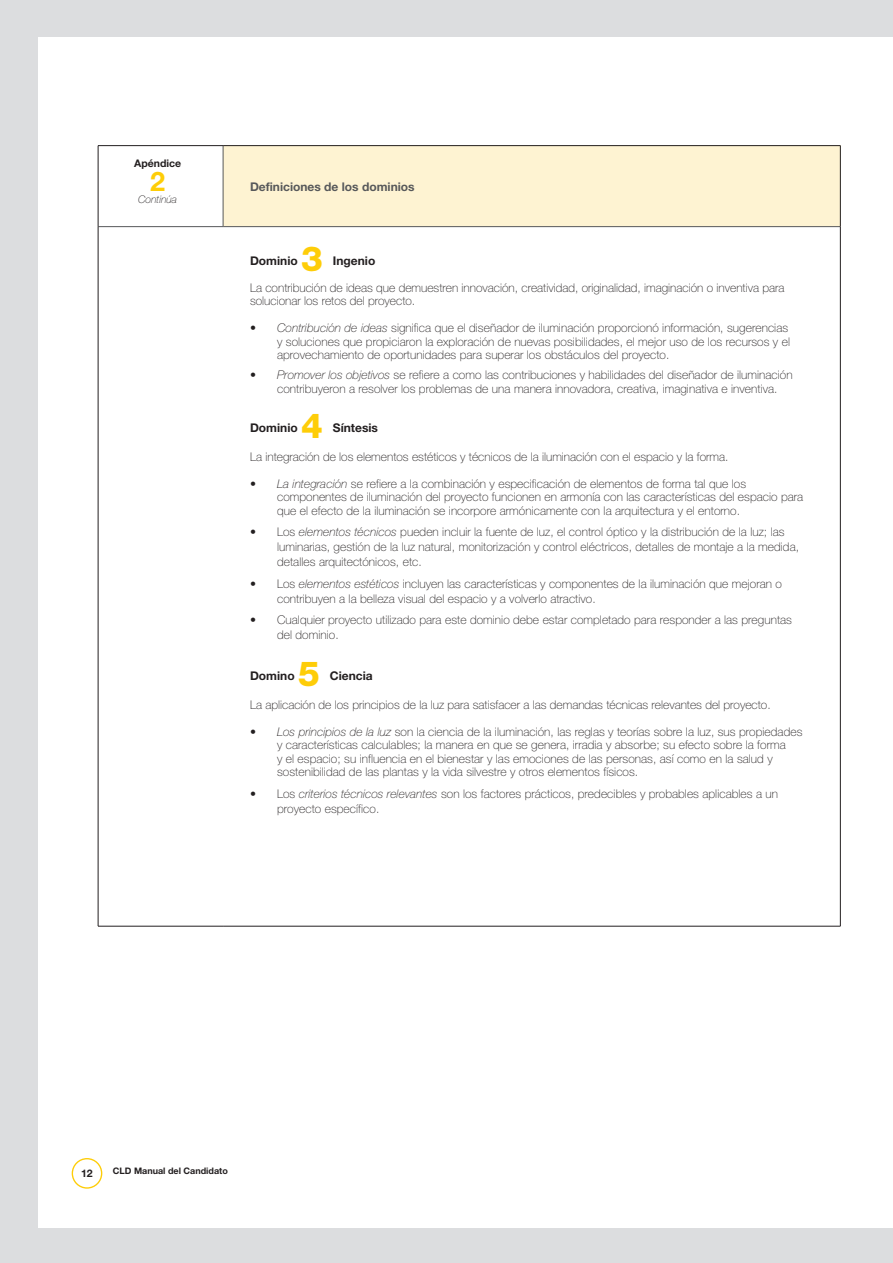
<style>
.page{position:relative;width:893px;height:1263px;background:#dcdddf}
.page>*{position:absolute;margin:0;border:0;box-sizing:border-box;transform-origin:0 0}
.t1{font:800 34.5px "Helvetica Neue LT Std";color:#fecd08}
.t2{font:700 27px "Helvetica Neue LT Std";color:#fecd08}
.t3{font:100 12px/13.5px "Helvetica Neue LT Std";letter-spacing:.005em;color:#231f20}
.t4{font:700 12px "Helvetica Neue LT Std";color:#231f20}
.t5{font:700 12px "Helvetica Neue LT Std";color:#57585a}
.t6{font:700 10.5px "Helvetica Neue LT Std";color:#231f20}
.t7{font:italic 100 10.5px "Helvetica Neue LT Std";color:#231f20}
.t8{font:700 9px "Helvetica Neue LT Std";color:#231f20}
.s1{font-style:italic}
</style>
<div class="page">
<div style="left:38px;top:37px;width:855px;height:1191px;background:#fff"></div>
<div style="left:72px;top:1158px;width:30px;height:31px;border:1px solid #fecd08;border-radius:50%"></div>
<div style="left:223px;top:146px;width:617px;height:81px;background:#fef3d2"></div>
<svg style="left:99px;top:227px;width:741px;height:699px"></svg>
<hr style="left:223px;top:146px;width:1px;height:80px;background:#57585a">
<hr style="left:98px;top:226px;width:125px;height:1px;background:#57585a">
<hr style="left:223px;top:226px;width:617px;height:1px;background:#57585a">
<hr style="left:98px;top:926px;width:125px;height:1px;background:#231f20">
<hr style="left:223px;top:926px;width:617px;height:1px;background:#231f20">
<hr style="left:98px;top:227px;width:1px;height:699px;background:#231f20">
<hr style="left:840px;top:227px;width:1px;height:699px;background:#231f20">
<hr style="left:98px;top:145px;width:125px;height:1px;background:#231f20">
<hr style="left:98px;top:146px;width:1px;height:81px;background:#231f20">
<hr style="left:223px;top:145px;width:617px;height:1px;background:#231f20">
<hr style="left:840px;top:146px;width:1px;height:81px;background:#231f20">
<p class="t6" style="left:134px;top:156px;width:49px">Apéndice</p>
<h2 class="t2" style="left:150px;top:164px;width:17px">2</h2>
<p class="t7" style="left:138px;top:193px;width:41px">Continúa</p>
<p class="t5" style="left:250px;top:179px;width:166px">Definiciones de los dominios</p>
<p class="t4" style="left:250px;top:253px;width:49px">Dominio</p>
<h1 class="t1" style="left:301px;top:238px;width:23px">3</h1>
<p class="t4" style="left:333px;top:253px;width:44px">Ingenio</p>
<p class="t3" style="left:250px;top:281px;width:536px">La contribución de ideas que demuestren innovación, creatividad, originalidad, imaginación o inventiva para solucionar los retos del proyecto.</p>
<p class="t3" style="left:277px;top:321px;width:514px;text-indent:-27px"><span class="s1">• Contribución de ideas</span> significa que el diseñador de iluminación proporcionó información, sugerencias y soluciones que propiciaron la exploración de nuevas posibilidades, el mejor uso de los recursos y el aprovechamiento de oportunidades para superar los obstáculos del proyecto.</p>
<p class="t3" style="left:277px;top:368px;width:517px;text-indent:-27px"><span class="s1">• Promover los objetivos</span> se refiere a como las contribuciones y habilidades del diseñador de iluminación contribuyeron a resolver los problemas de una manera innovadora, creativa, imaginativa e inventiva.</p>
<p class="t4" style="left:250px;top:420px;width:49px">Dominio</p>
<h1 class="t1" style="left:301px;top:405px;width:23px">4</h1>
<p class="t4" style="left:333px;top:420px;width:47px">Síntesis</p>
<p class="t3" style="left:250px;top:450px;width:480px">La integración de los elementos estéticos y técnicos de la iluminación con el espacio y la forma.</p>
<p class="t3" style="left:277px;top:477px;width:528px;text-indent:-27px"><span class="s1">• La integración</span> se refiere a la combinación y especificación de elementos de forma tal que los componentes de iluminación del proyecto funcionen en armonía con las características del espacio para que el efecto de la iluminación se incorpore armónicamente con la arquitectura y el entorno.</p>
<p class="t3" style="left:277px;top:524px;width:523px;line-height:15px;text-indent:-27px">• Los <span class="s1">elementos técnicos</span> pueden incluir la fuente de luz, el control óptico y la distribución de la luz; las luminarias, gestión de la luz natural, monitorización y control eléctricos, detalles de montaje a la medida, detalles arquitectónicos, etc.</p>
<p class="t3" style="left:277px;top:576px;width:506px;line-height:15px;text-indent:-27px">• Los <span class="s1">elementos estéticos</span> incluyen las características y componentes de la iluminación que mejoran o contribuyen a la belleza visual del espacio y a volverlo atractivo.</p>
<p class="t3" style="left:277px;top:612px;width:516px;line-height:15px;text-indent:-27px">• Cualquier proyecto utilizado para este dominio debe estar completado para responder a las preguntas del dominio.</p>
<p class="t4" style="left:250px;top:668px;width:46px">Domino</p>
<h1 class="t1" style="left:298px;top:653px;width:23px">5</h1>
<p class="t4" style="left:330px;top:668px;width:44px">Ciencia</p>
<p class="t3" style="left:250px;top:698px;width:522px">La aplicación de los principios de la luz para satisfacer a las demandas técnicas relevantes del proyecto.</p>
<p class="t3" style="left:277px;top:725px;width:527px;text-indent:-27px"><span class="s1">• Los principios de la luz</span> son la ciencia de la iluminación, las reglas y teorías sobre la luz, sus propiedades y características calculables; la manera en que se genera, irradia y absorbe; su efecto sobre la forma<br>y el espacio; su influencia en el bienestar y las emociones de las personas, así como en la salud y sostenibilidad de las plantas y la vida silvestre y otros elementos físicos.</p>
<p class="t3" style="left:277px;top:786px;width:502px;line-height:15px;text-indent:-27px">• Los <span class="s1">criterios técnicos relevantes</span> son los factores prácticos, predecibles y probables aplicables a un proyecto específico.</p>
<p class="t6" style="left:81px;top:1166px;width:13px">12</p>
<p class="t8" style="left:113px;top:1165px;width:116px">CLD Manual del Candidato</p>
</div>
